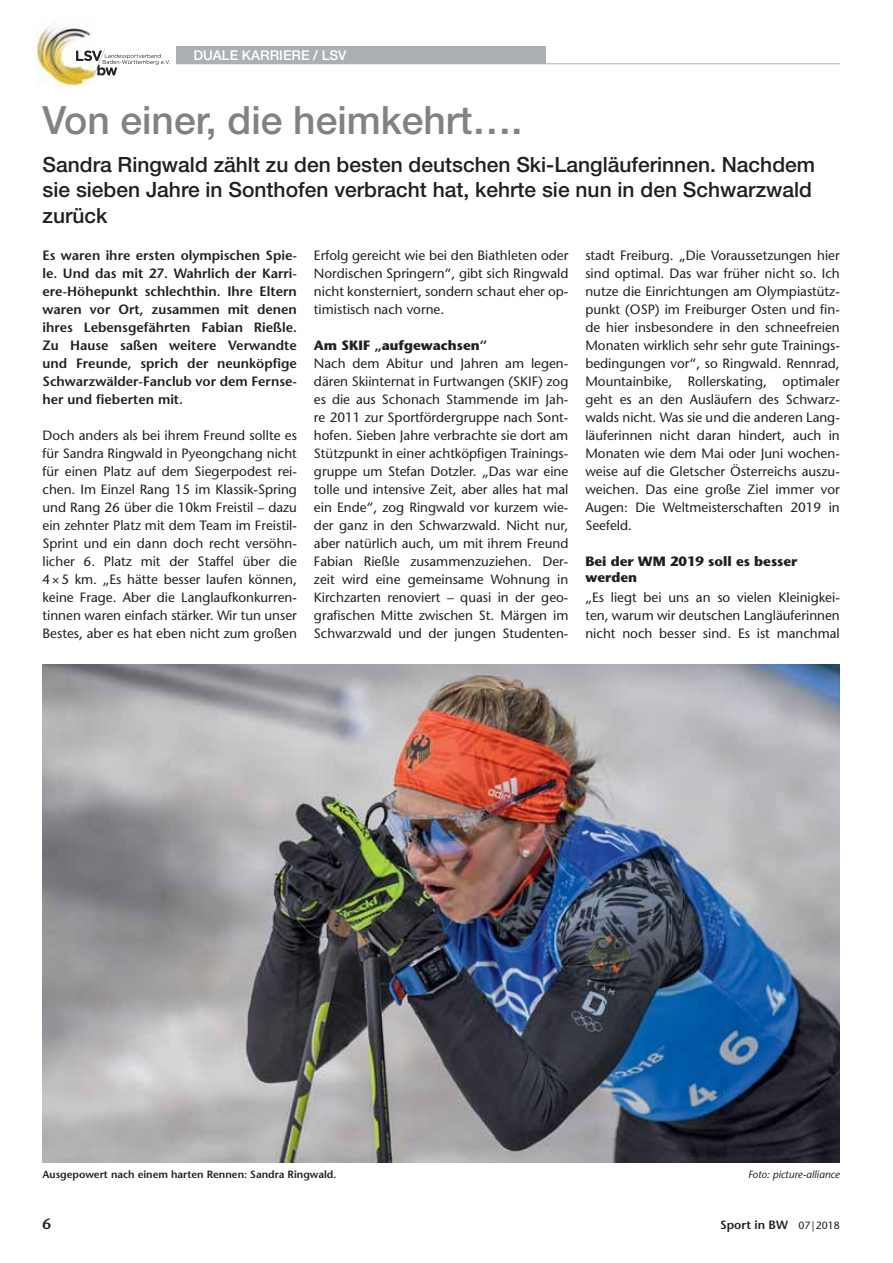
<style>
.page{position:relative;width:893px;height:1263px;background:#fff}
.page>*{position:absolute;margin:0;border:0;box-sizing:border-box;transform-origin:0 0}
.t1{font:500 39px "Helvetica Neue LT Pro";color:#808285}
.t2{font:500 21px/25.2px "Helvetica Neue LT Pro";color:#231f20}
.t3{font:600 15px "Stone Sans";color:#231f20}
.t4{font:13.5px/18px "Stone Sans";color:#231f20;text-align:justify}
.t5{font:600 13.5px/18px "Stone Sans";color:#231f20;text-align:justify}
.t6{font:700 13.5px/16.2px "Stone Sans";color:#231f20}
.t7{font:500 13.5px "Helvetica Neue LT Pro";color:#fff}
.t8{font:600 12px "Stone Sans";color:#231f20}
.t9{font:600 10.5px "Stone Sans";color:#231f20}
.t10{font:italic 10.5px "Stone Sans";color:#231f20}
.s1{font-weight:400;font-size:10.5px}
</style>
<div class="page">
<hr style="left:176px;top:63px;width:664px;height:1px;background:#adb0b2">
<div style="left:176px;top:46px;width:370px;height:17px;background:#adb0b2"></div>
<img style="left:36px;top:23px;width:59px;height:64px">
<svg style="left:76px;top:49px;width:94px;height:28px"></svg>
<img style="left:43px;top:665px;width:797px;height:497px">
<p class="t7" style="left:193px;top:50px;width:155px">DUALE KARRIERE / LSV</p>
<h1 class="t1" style="left:43px;top:106px;width:481px">Von einer, die heimkehrt….</h1>
<h2 class="t2" style="left:43px;top:155px;width:774px">Sandra Ringwald zählt zu den besten deutschen Ski-Langläuferinnen. Nachdem sie sieben Jahre in Sonthofen verbracht hat, kehrte sie nun in den Schwarzwald zurück</h2>
<p class="t5" style="left:43px;top:248px;width:256px">Es waren ihre ersten olympischen Spie&shy;le. Und das mit 27. Wahrlich der Karri&shy;ere-Höhepunkt schlechthin. Ihre Eltern waren vor Ort, zusammen mit denen ihres Lebensgefährten Fabian Rießle.<br>Zu Hause saßen weitere Verwandte und Freunde, sprich der neunköpfige Schwarzwälder-Fanclub vor dem Fernse&shy;her und fieberten mit.</p>
<p class="t4" style="left:43px;top:428px;width:256px">Doch anders als bei ihrem Freund sollte es für Sandra Ringwald in Pyeongchang nicht für einen Platz auf dem Siegerpodest rei&shy;chen. Im Einzel Rang 15 im Klassik-Spring und Rang 26 über die 10km Freistil – dazu ein zehnter Platz mit dem Team im Freistil-Sprint und ein dann doch recht versöhn&shy;licher 6. Platz mit der Staffel über die 4 × 5 km. „Es hätte besser laufen können, keine Frage. Aber die Langlaufkonkurren&shy;tinnen waren einfach stärker. Wir tun unser Bestes, aber es hat eben nicht zum großen</p>
<p class="t4" style="left:314px;top:248px;width:256px">Erfolg gereicht wie bei den Biathleten oder Nordischen Springern“, gibt sich Ringwald nicht konsterniert, sondern schaut eher op&shy;timistisch nach vorne.</p>
<p class="t6" style="left:314px;top:338px;width:175px">Am SKIF „aufgewachsen“</p>
<p class="t4" style="left:314px;top:356px;width:256px">Nach dem Abitur und Jahren am legen&shy;dären Skiinternat in Furtwangen (SKIF) zog es die aus Schonach Stammende im Jah&shy;re 2011 zur Sportfördergruppe nach Sont&shy;hofen. Sieben Jahre verbrachte sie dort am Stützpunkt in einer achtköpfigen Trainings&shy;gruppe um Stefan Dotzler. „Das war eine tolle und intensive Zeit, aber alles hat mal ein Ende“, zog Ringwald vor kurzem wie&shy;der ganz in den Schwarzwald. Nicht nur, aber natürlich auch, um mit ihrem Freund Fabian Rießle zusammenzuziehen. Der&shy;zeit wird eine gemeinsame Wohnung in Kirchzarten renoviert – quasi in der geo&shy;grafischen Mitte zwischen St. Märgen im Schwarzwald und der jungen Studenten-</p>
<p class="t4" style="left:585px;top:248px;width:256px">stadt Freiburg. „Die Voraussetzungen hier sind optimal. Das war früher nicht so. Ich nutze die Einrichtungen am Olympiastütz&shy;punkt (OSP) im Freiburger Osten und fin&shy;de hier insbesondere in den schneefreien Monaten wirklich sehr sehr gute Trainings&shy;bedingungen vor“, so Ringwald. Rennrad, Mountainbike, Rollerskating, optimaler geht es an den Ausläufern des Schwarz&shy;walds nicht. Was sie und die anderen Lang&shy;läuferinnen nicht daran hindert, auch in Monaten wie dem Mai oder Juni wochen&shy;weise auf die Gletscher Österreichs auszu&shy;weichen. Das eine große Ziel immer vor Augen: Die Weltmeisterschaften 2019 in Seefeld.</p>
<p class="t6" style="left:585px;top:554px;width:214px">Bei der WM 2019 soll es besser werden</p>
<p class="t4" style="left:585px;top:589px;width:256px">„Es liegt bei uns an so vielen Kleinigkei&shy;ten, warum wir deutschen Langläuferinnen nicht noch besser sind. Es ist manchmal</p>
<p class="t9" style="left:43px;top:1170px;width:295px">Ausgepowert nach einem harten Rennen: Sandra Ringwald.</p>
<p class="t10" style="left:748px;top:1170px;width:93px">Foto: picture-alliance</p>
<p class="t3" style="left:43px;top:1218px;width:10px">6</p>
<p class="t8" style="left:720px;top:1220px;width:121px">Sport in BW <span class="s1">07 | 2018</span></p>
</div>
